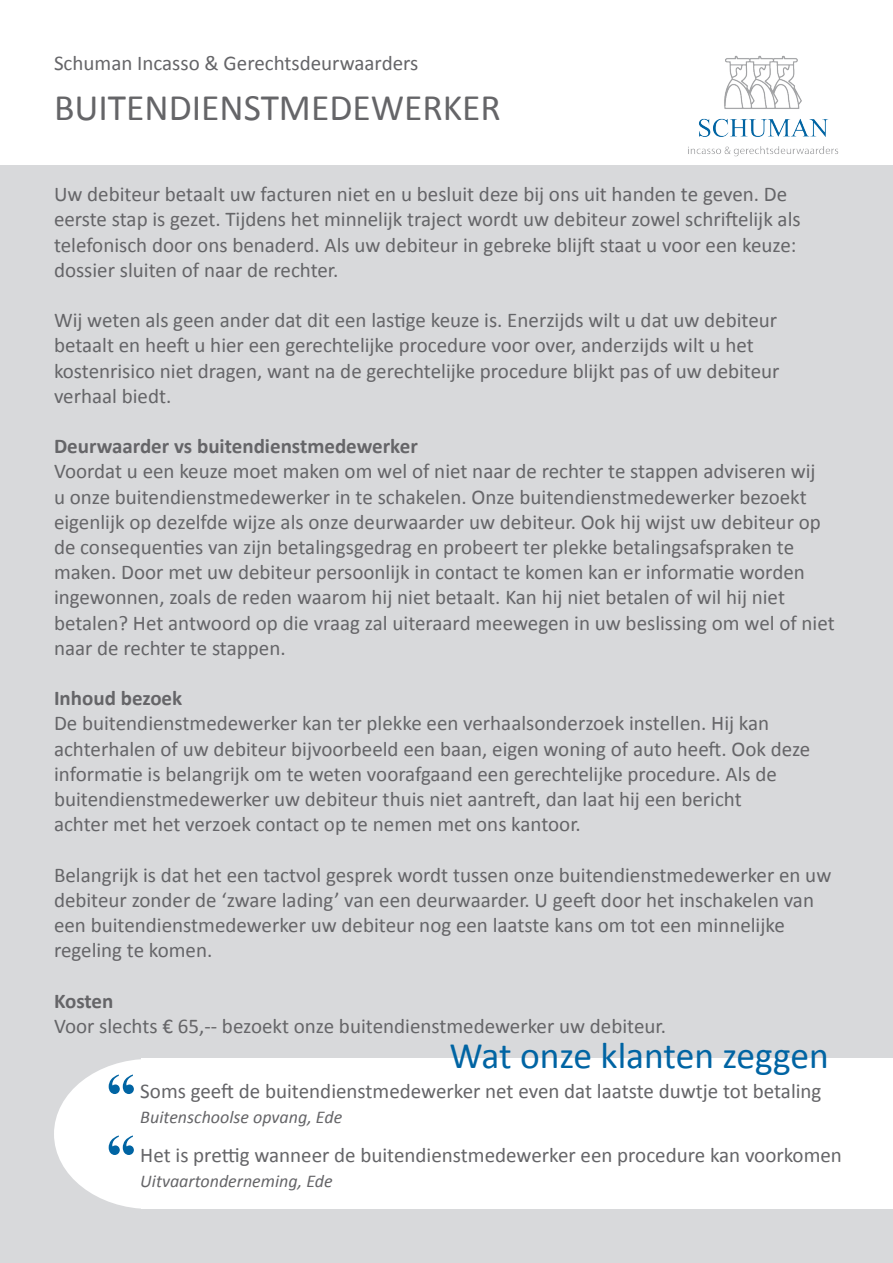
<style>
.page{position:relative;width:893px;height:1263px;background:#fff}
.page>*{position:absolute;margin:0;border:0;box-sizing:border-box;transform-origin:0 0}
.t1{font:700 60px "Times New Roman";color:#0064a3}
.t2{font:37.5px "Calibri";color:#656568}
.t3{font:37.5px "Calibri";color:#0064a3}
.t4{font:21px/25.2px "Calibri";color:#656568}
.t5{font:700 21px "Calibri";color:#656568}
.t6{font:italic 18px "Calibri";color:#656568}
</style>
<div class="page">
<div style="left:0;top:166px;width:893px;height:1097px;background:#d8d9db"></div>
<img style="left:688px;top:55px;width:151px;height:102px">
<div style="left:141px;top:1059px;width:752px;height:150px;background:#fff"></div>
<div style="left:54px;top:1059px;width:192px;height:150px;background:#fff;border-radius:50%"></div>
<p class="t4" style="left:54px;top:50px;width:366px">Schuman Incasso &amp; Gerechtsdeurwaarders</p>
<p class="t2" style="left:54px;top:83px;width:448px">BUITENDIENSTMEDEWERKER</p>
<p class="t4" style="left:54px;top:182px;width:748px">Uw debiteur betaalt uw facturen niet en u besluit deze bij ons uit handen te geven. De eerste stap is gezet. Tijdens het minnelijk traject wordt uw debiteur zowel schriftelijk als telefonisch door ons benaderd. Als uw debiteur in gebreke blijft staat u voor een keuze: dossier sluiten of naar de rechter.</p>
<p class="t4" style="left:54px;top:308px;width:727px">Wij weten als geen ander dat dit een lastige keuze is. Enerzijds wilt u dat uw debiteur betaalt en heeft u hier een gerechtelijke procedure voor over, anderzijds wilt u het kostenrisico niet dragen, want na de gerechtelijke procedure blijkt pas of uw debiteur verhaal biedt.</p>
<p class="t5" style="left:54px;top:433px;width:365px">Deurwaarder vs buitendienstmedewerker</p>
<p class="t4" style="left:54px;top:459px;width:782px">Voordat u een keuze moet maken om wel of niet naar de rechter te stappen adviseren wij<br>u onze buitendienstmedewerker in te schakelen. Onze buitendienstmedewerker bezoekt eigenlijk op dezelfde wijze als onze deurwaarder uw debiteur. Ook hij wijst uw debiteur op de consequenties van zijn betalingsgedrag en probeert ter plekke betalingsafspraken te maken. Door met uw debiteur persoonlijk in contact te komen kan er informatie worden ingewonnen, zoals de reden waarom hij niet betaalt. Kan hij niet betalen of wil hij niet betalen? Het antwoord op die vraag zal uiteraard meewegen in uw beslissing om wel of niet naar de rechter te stappen.</p>
<p class="t5" style="left:54px;top:685px;width:130px">Inhoud bezoek</p>
<p class="t4" style="left:54px;top:711px;width:758px">De buitendienstmedewerker kan ter plekke een verhaalsonderzoek instellen. Hij kan achterhalen of uw debiteur bijvoorbeeld een baan, eigen woning of auto heeft. Ook deze informatie is belangrijk om te weten voorafgaand een gerechtelijke procedure. Als de buitendienstmedewerker uw debiteur thuis niet aantreft, dan laat hij een bericht<br>achter met het verzoek contact op te nemen met ons kantoor.</p>
<p class="t4" style="left:54px;top:862px;width:779px">Belangrijk is dat het een tactvol gesprek wordt tussen onze buitendienstmedewerker en uw debiteur zonder de ‘zware lading’ van een deurwaarder. U geeft door het inschakelen van een buitendienstmedewerker uw debiteur nog een laatste kans om tot een minnelijke regeling te komen.</p>
<p class="t5" style="left:54px;top:987px;width:61px">Kosten</p>
<p class="t4" style="left:54px;top:1013px;width:613px">Voor slechts € 65,-- bezoekt onze buitendienstmedewerker uw debiteur.</p>
<p class="t3" style="left:449px;top:1031px;width:381px">Wat onze klanten zeggen</p>
<p class="t1" style="left:106px;top:1053px;width:31px">“</p>
<p class="t4" style="left:140px;top:1079px;width:683px">Soms geeft de buitendienstmedewerker net even dat laatste duwtje tot betaling</p>
<p class="t6" style="left:140px;top:1105px;width:203px">Buitenschoolse opvang, Ede</p>
<p class="t4" style="left:140px;top:1143px;width:703px">Het is prettig wanneer de buitendienstmedewerker een procedure kan voorkomen</p>
<p class="t6" style="left:140px;top:1169px;width:194px">Uitvaartonderneming, Ede</p>
<p class="t1" style="left:106px;top:1114px;width:31px">“</p>
</div>
